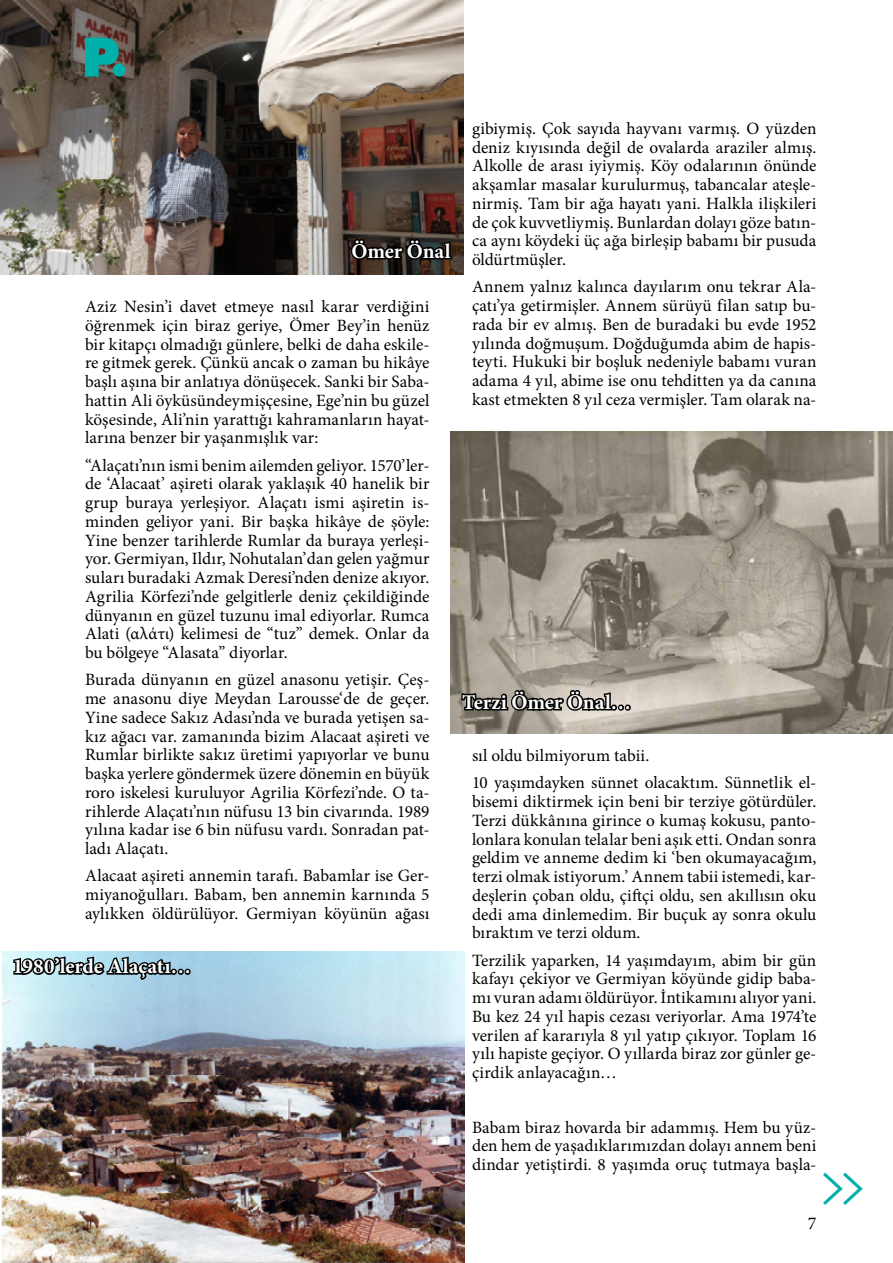
<style>
.page{position:relative;width:893px;height:1263px;background:#fff}
.page>*{position:absolute;margin:0;border:0;box-sizing:border-box;transform-origin:0 0}
.t1{font:italic 700 45px "Letter Gothic Std";color:#00aeaa}
.t2{font:700 21px "Minion Pro";letter-spacing:-.005em;color:#fff}
.t3{font:18px "Minion Pro";color:#000}
.t4{font:17.25px/18.8px "Minion Pro";letter-spacing:.005em;color:#000;text-align:justify}
</style>
<div class="page">
<img style="left:0;top:0;width:463px;height:274px">
<svg style="left:85px;top:38px;width:34px;height:39px"></svg>
<div style="left:113px;top:64px;width:12px;height:13px;background:#00afaa;border-radius:50%"></div>
<svg style="left:349px;top:237px;width:105px;height:25px;background:#1a1613"></svg>
<img style="left:451px;top:432px;width:442px;height:301px">
<svg style="left:460px;top:688px;width:154px;height:25px;background:#615d57"></svg>
<div style="left:611px;top:704px;width:6px;height:7px;border:3px solid #000;border-radius:50%"></div>
<div style="left:618px;top:704px;width:6px;height:7px;border:3px solid #000;border-radius:50%"></div>
<div style="left:625px;top:704px;width:6px;height:7px;border:3px solid #000;border-radius:50%"></div>
<img style="left:1px;top:951px;width:464px;height:312px">
<svg style="left:12px;top:951px;width:179px;height:31px;background:#708b95"></svg>
<p class="t2" style="left:351px;top:236px;width:101px">Ömer Önal</p>
<p class="t4" style="left:85px;top:297px;width:346px">Aziz Nesin’i davet etmeye nasıl karar verdiğini öğrenmek için biraz geriye, Ömer Bey’in henüz bir kitapçı olmadığı günlere, belki de daha eskile&shy;re gitmek gerek. Çünkü ancak o zaman bu hikâye başlı aşına bir anlatıya dönüşecek. Sanki bir Saba&shy;hattin Ali öyküsündeymişçesine, Ege’nin bu güzel köşesinde, Ali’nin yarattığı kahramanların hayat&shy;larına benzer bir yaşanmışlık var:</p>
<p class="t4" style="left:85px;top:456px;width:346px">“Alaçatı’nın ismi benim ailemden geliyor. 1570’ler&shy;de ‘Alacaat’ aşireti olarak yaklaşık 40 hanelik bir grup buraya yerleşiyor. Alaçatı ismi aşiretin is&shy;minden geliyor yani. Bir başka hikâye de şöyle:<br>Yine benzer tarihlerde Rumlar da buraya yerleşi&shy;yor. Germiyan, Ildır, Nohutalan’dan gelen yağmur suları buradaki Azmak Deresi’nden denize akıyor.<br>Agrilia Körfezi’nde gelgitlerle deniz çekildiğinde dünyanın en güzel tuzunu imal ediyorlar. Rumca Alati (αλάτι) kelimesi de “tuz” demek. Onlar da bu bölgeye “Alasata” diyorlar.</p>
<p class="t4" style="left:85px;top:670px;width:346px">Burada dünyanın en güzel anasonu yetişir. Çeş&shy;me anasonu diye Meydan Larousse‘de de geçer.<br>Yine sadece Sakız Adası’nda ve burada yetişen sa&shy;kız ağacı var. zamanında bizim Alacaat aşireti ve Rumlar birlikte sakız üretimi yapıyorlar ve bunu başka yerlere göndermek üzere dönemin en büyük roro iskelesi kuruluyor Agrilia Körfezi’nde. O ta&shy;rihlerde Alaçatı’nın nüfusu 13 bin civarında. 1989 yılına kadar ise 6 bin nüfusu vardı. Sonradan pat&shy;ladı Alaçatı.</p>
<p class="t4" style="left:85px;top:866px;width:346px">Alacaat aşireti annemin tarafı. Babamlar ise Ger&shy;miyanoğulları. Babam, ben annemin karnında 5 aylıkken öldürülüyor. Germiyan köyünün ağası</p>
<p class="t2" style="left:13px;top:952px;width:180px">1980’lerde Alaçatı…</p>
<p class="t4" style="left:472px;top:119px;width:346px">gibiymiş. Çok sayıda hayvanı varmış. O yüzden deniz kıyısında değil de ovalarda araziler almış.<br>Alkolle de arası iyiymiş. Köy odalarının önünde akşamlar masalar kurulurmuş, tabancalar ateşle&shy;nirmiş. Tam bir ağa hayatı yani. Halkla ilişkileri de çok kuvvetliymiş. Bunlardan dolayı göze batın&shy;ca aynı köydeki üç ağa birleşip babamı bir pusuda öldürtmüşler.</p>
<p class="t4" style="left:472px;top:277px;width:346px">Annem yalnız kalınca dayılarım onu tekrar Ala&shy;çatı’ya getirmişler. Annem sürüyü filan satıp bu&shy;rada bir ev almış. Ben de buradaki bu evde 1952 yılında doğmuşum. Doğduğumda abim de hapis&shy;teyti. Hukuki bir boşluk nedeniyle babamı vuran adama 4 yıl, abime ise onu tehditten ya da canına kast etmekten 8 yıl ceza vermişler. Tam olarak na-</p>
<p class="t2" style="left:462px;top:687px;width:171px">Terzi Ömer Önal…</p>
<p class="t4" style="left:472px;top:742px;width:346px;line-height:27.3px">sıl oldu bilmiyorum tabii.<br>10 yaşımdayken sünnet olacaktım. Sünnetlik el-</p>
<p class="t4" style="left:472px;top:792px;width:346px">bisemi diktirmek için beni bir terziye götürdüler.<br>Terzi dükkânına girince o kumaş kokusu, panto&shy;lonlara konulan telalar beni aşık etti. Ondan sonra geldim ve anneme dedim ki ‘ben okumayacağım, terzi olmak istiyorum.’ Annem tabii istemedi, kar&shy;deşlerin çoban oldu, çiftçi oldu, sen akıllısın oku dedi ama dinlemedim. Bir buçuk ay sonra okulu bıraktım ve terzi oldum.</p>
<p class="t4" style="left:472px;top:951px;width:346px">Terzilik yaparken, 14 yaşımdayım, abim bir gün kafayı çekiyor ve Germiyan köyünde gidip baba&shy;mı vuran adamı öldürüyor. İntikamını alıyor yani.<br>Bu kez 24 yıl hapis cezası veriyorlar. Ama 1974’te verilen af kararıyla 8 yıl yatıp çıkıyor. Toplam 16 yılı hapiste geçiyor. O yıllarda biraz zor günler ge&shy;çirdik anlayacağın…</p>
<p class="t4" style="left:472px;top:1118px;width:346px">Babam biraz hovarda bir adammış. Hem bu yüz&shy;den hem de yaşadıklarımızdan dolayı annem beni dindar yetiştirdi. 8 yaşımda oruç tutmaya başla-</p>
<h1 class="t1" style="left:816px;top:1161px;width:49px">&gt;&gt;</h1>
<p class="t3" style="left:808px;top:1211px;width:10px">7</p>
</div>
